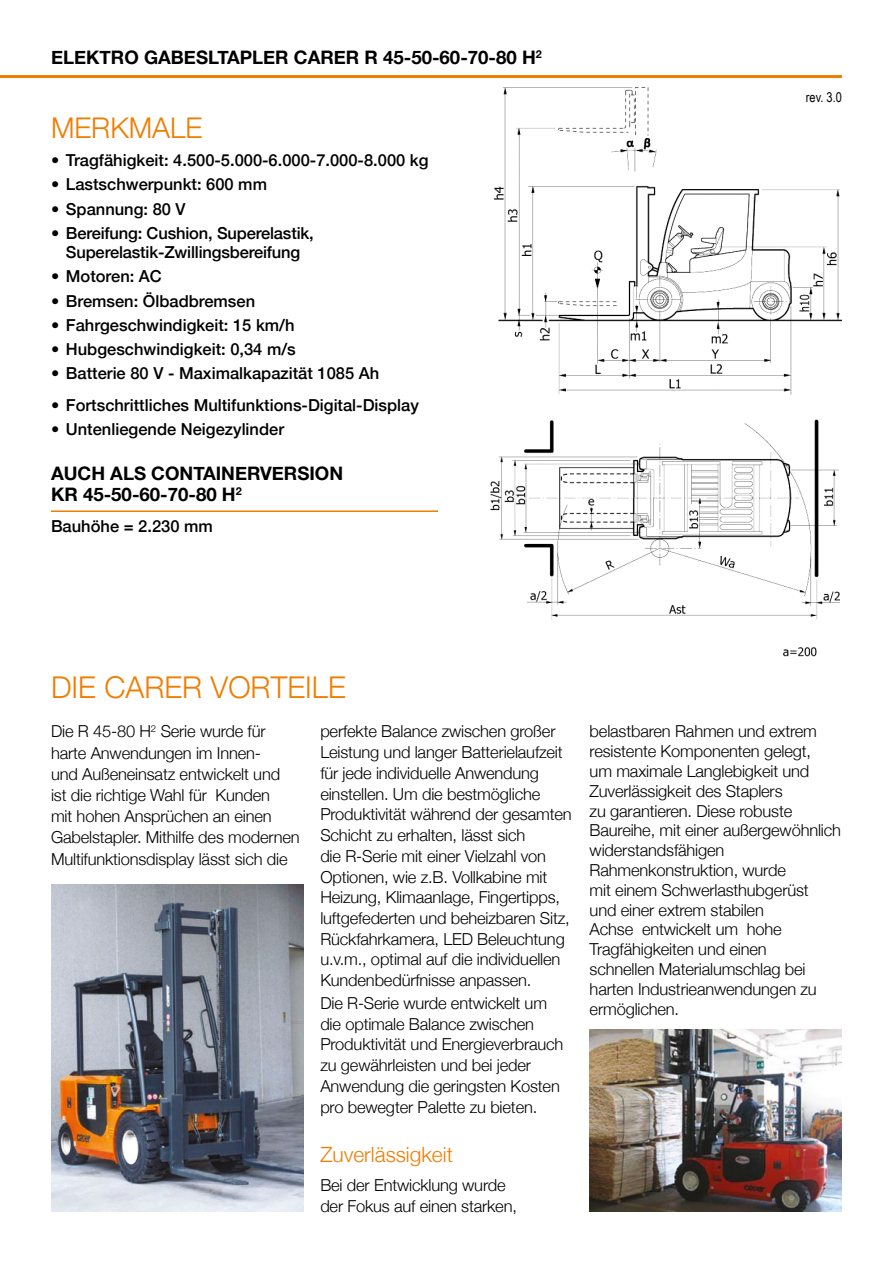
<style>
.page{position:relative;width:893px;height:1263px;background:#fff}
.page>*{position:absolute;margin:0;border:0;box-sizing:border-box;transform-origin:0 0}
.t1{font:300 30px "Helvetica Neue";color:#ef7d00}
.t2{font:300 28.5px "Helvetica Neue";color:#ef7d00}
.t3{font:300 21px "Helvetica Neue";color:#ef7d00}
.t4{font:700 18.6px/21px "Helvetica Neue";color:#000}
.t5{font:300 16.5px/20.7px "Helvetica Neue";letter-spacing:-.01em;color:#000}
.t6{font:500 16.5px/19.8px "Helvetica Neue";color:#000;text-align:center}
.t7{font:13.5px "Arial Narrow";color:#000}
</style>
<div class="page">
<hr style="left:51px;top:510px;width:387px;height:2px;background:#ef7d00">
<hr style="left:0;top:75px;width:842px;height:3px;background:#ef7d00">
<img style="left:51px;top:884px;width:252px;height:328px">
<img style="left:490px;top:87px;width:352px;height:570px">
<img style="left:590px;top:1029px;width:252px;height:183px">
<p class="t4" style="left:51px;top:47px;width:492px">ELEKTRO GABESLTAPLER CARER R 45-50-60-70-80 H<sup>2</sup></p>
<h2 class="t2" style="left:51px;top:105px;width:153px">MERKMALE</h2>
<p class="t6" style="left:51px;top:149px;width:379px">• Tragfähigkeit: 4.500-5.000-6.000-7.000-8.000 kg</p>
<p class="t6" style="left:51px;top:173px;width:217px">• Lastschwerpunkt: 600 mm</p>
<p class="t6" style="left:51px;top:197px;width:136px">• Spannung: 80 V</p>
<p class="t6" style="left:51px;top:221px;width:264px">• Bereifung: Cushion, Superelastik,<br>Superelastik-Zwillingsbereifung</p>
<p class="t6" style="left:51px;top:265px;width:112px">• Motoren: AC</p>
<p class="t6" style="left:51px;top:289px;width:206px">• Bremsen: Ölbadbremsen</p>
<p class="t6" style="left:51px;top:313px;width:245px">• Fahrgeschwindigkeit: 15 km/h</p>
<p class="t6" style="left:51px;top:338px;width:246px">• Hubgeschwindigkeit: 0,34 m/s</p>
<p class="t6" style="left:51px;top:362px;width:330px">• Batterie 80 V - Maximalkapazität 1085 Ah</p>
<p class="t6" style="left:51px;top:394px;width:369px">• Fortschrittliches Multifunktions-Digital-Display</p>
<p class="t6" style="left:51px;top:418px;width:235px">• Untenliegende Neigezylinder</p>
<p class="t4" style="left:51px;top:464px;width:294px">AUCH ALS CONTAINERVERSION<br>KR 45-50-60-70-80 H<sup>2</sup></p>
<p class="t6" style="left:51px;top:515px;width:163px">Bauhöhe = 2.230 mm</p>
<p class="t7" style="left:806px;top:88px;width:38px">rev. 3.0</p>
<h1 class="t1" style="left:51px;top:663px;width:296px">DIE CARER VORTEILE</h1>
<p class="t5" style="left:51px;top:720px;width:250px;line-height:21.1px">Die R 45-80 H<sup>2</sup> Serie wurde für harte Anwendungen im Innen-<br>und Außeneinsatz entwickelt und ist die richtige Wahl für Kunden<br>mit hohen Ansprüchen an einen<br>Gabelstapler. Mithilfe des modernen<br>Multifunktionsdisplay lässt sich die</p>
<p class="t5" style="left:320px;top:720px;width:253px">perfekte Balance zwischen großer Leistung und langer Batterielaufzeit für jede individuelle Anwendung einstellen. Um die bestmögliche Produktivität während der gesamten Schicht zu erhalten, lässt sich<br>die R-Serie mit einer Vielzahl von Optionen, wie z.B. Vollkabine mit Heizung, Klimaanlage, Fingertipps, luftgefederten und beheizbaren Sitz, Rückfahrkamera, LED Beleuchtung u.v.m., optimal auf die individuellen Kundenbedürfnisse anpassen.</p>
<p class="t5" style="left:320px;top:991px;width:245px">Die R-Serie wurde entwickelt um die optimale Balance zwischen<br>Produktivität und Energieverbrauch zu gewährleisten und bei jeder<br>Anwendung die geringsten Kosten pro bewegter Palette zu bieten.</p>
<p class="t3" style="left:320px;top:1137px;width:134px">Zuverlässigkeit</p>
<p class="t5" style="left:320px;top:1174px;width:198px">Bei der Entwicklung wurde der Fokus auf einen starken,</p>
<p class="t5" style="left:590px;top:720px;width:253px;line-height:19.8px">belastbaren Rahmen und extrem resistente Komponenten gelegt,<br>um maximale Langlebigkeit und<br>Zuverlässigkeit des Staplers<br>zu garantieren. Diese robuste<br>Baureihe, mit einer außergewöhnlich widerstandsfähigen<br>Rahmenkonstruktion, wurde<br>mit einem Schwerlasthubgerüst<br>und einer extrem stabilen<br>Achse entwickelt um hohe<br>Tragfähigkeiten und einen<br>schnellen Materialumschlag bei harten Industrieanwendungen zu ermöglichen.</p>
</div>
